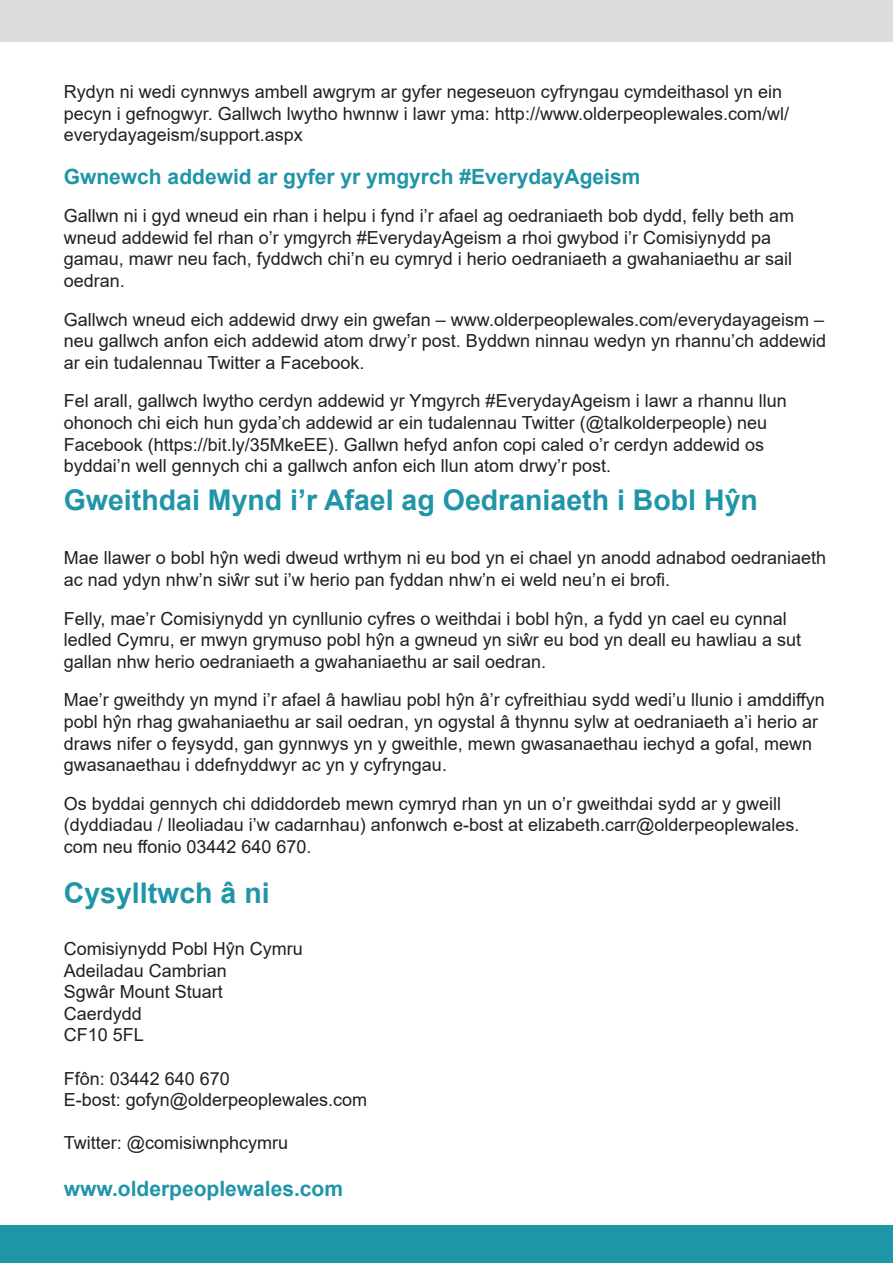
<style>
.page{position:relative;width:893px;height:1263px;background:#fff}
.page>*{position:absolute;margin:0;border:0;box-sizing:border-box;transform-origin:0 0}
.t1{font:700 28.5px "Arial";color:#1f95a8}
.Body{font:700 21px "Arial";color:#1f95a8}
.Body-2{font:18px/21.6px "Arial";color:#231f20}
</style>
<div class="page">
<div style="left:0;top:0;width:893px;height:41px;background:#dcdddf"></div>
<div style="left:0;top:1226px;width:893px;height:37px;background:#1f95a8"></div>
<p class="Body-2" style="left:64px;top:81px;width:727px">Rydyn ni wedi cynnwys ambell awgrym ar gyfer negeseuon cyfryngau cymdeithasol yn ein pecyn i gefnogwyr. Gallwch lwytho hwnnw i lawr yma: http://www.olderpeoplewales.com/wl/ everydayageism/support.aspx</p>
<p class="Body" style="left:64px;top:161px;width:578px">Gwnewch addewid ar gyfer yr ymgyrch #EverydayAgeism</p>
<p class="Body-2" style="left:64px;top:205px;width:732px">Gallwn ni i gyd wneud ein rhan i helpu i fynd i’r afael ag oedraniaeth bob dydd, felly beth am wneud addewid fel rhan o’r ymgyrch #EverydayAgeism a rhoi gwybod i’r Comisiynydd pa gamau, mawr neu fach, fyddwch chi’n eu cymryd i herio oedraniaeth a gwahaniaethu ar sail oedran.</p>
<p class="Body-2" style="left:64px;top:308px;width:764px;text-align:justify">Gallwch wneud eich addewid drwy ein gwefan – www.olderpeoplewales.com/everydayageism – neu gallwch anfon eich addewid atom drwy’r post. Byddwn ninnau wedyn yn rhannu’ch addewid ar ein tudalennau Twitter a Facebook.</p>
<p class="Body-2" style="left:64px;top:390px;width:724px">Fel arall, gallwch lwytho cerdyn addewid yr Ymgyrch #EverydayAgeism i lawr a rhannu llun ohonoch chi eich hun gyda’ch addewid ar ein tudalennau Twitter (@talkolderpeople) neu Facebook (https://bit.ly/35MkeEE). Gallwn hefyd anfon copi caled o’r cerdyn addewid os byddai’n well gennych chi a gallwch anfon eich llun atom drwy’r post.</p>
<p class="t1" style="left:64px;top:480px;width:696px">Gweithdai Mynd i’r Afael ag Oedraniaeth i Bobl Hŷn</p>
<p class="Body-2" style="left:64px;top:547px;width:764px">Mae llawer o bobl hŷn wedi dweud wrthym ni eu bod yn ei chael yn anodd adnabod oedraniaeth ac nad ydyn nhw’n siŵr sut i’w herio pan fyddan nhw’n ei weld neu’n ei brofi.</p>
<p class="Body-2" style="left:64px;top:607px;width:739px">Felly, mae’r Comisiynydd yn cynllunio cyfres o weithdai i bobl hŷn, a fydd yn cael eu cynnal ledled Cymru, er mwyn grymuso pobl hŷn a gwneud yn siŵr eu bod yn deall eu hawliau a sut gallan nhw herio oedraniaeth a gwahaniaethu ar sail oedran.</p>
<p class="Body-2" style="left:64px;top:689px;width:762px">Mae’r gweithdy yn mynd i’r afael â hawliau pobl hŷn â’r cyfreithiau sydd wedi’u llunio i amddiffyn pobl hŷn rhag gwahaniaethu ar sail oedran, yn ogystal â thynnu sylw at oedraniaeth a’i herio ar draws nifer o feysydd, gan gynnwys yn y gweithle, mewn gwasanaethau iechyd a gofal, mewn gwasanaethau i ddefnyddwyr ac yn y cyfryngau.</p>
<p class="Body-2" style="left:64px;top:792px;width:737px">Os byddai gennych chi ddiddordeb mewn cymryd rhan yn un o’r gweithdai sydd ar y gweill (dyddiadau / lleoliadau i’w cadarnhau) anfonwch e-bost at elizabeth.carr@olderpeoplewales. com neu ffonio 03442 640 670.</p>
<p class="t1" style="left:64px;top:873px;width:207px">Cysylltwch â ni</p>
<p class="Body-2" style="left:64px;top:938px;width:241px">Comisiynydd Pobl Hŷn Cymru</p>
<p class="Body-2" style="left:64px;top:959px;width:165px">Adeiladau Cambrian</p>
<p class="Body-2" style="left:64px;top:981px;width:161px">Sgwâr Mount Stuart</p>
<p class="Body-2" style="left:64px;top:1002px;width:80px">Caerdydd</p>
<p class="Body-2" style="left:64px;top:1024px;width:82px">CF10 5FL</p>
<p class="Body-2" style="left:64px;top:1067px;width:168px">Ffôn: 03442 640 670</p>
<p class="Body-2" style="left:64px;top:1089px;width:305px">E-bost: gofyn@olderpeoplewales.com</p>
<p class="Body-2" style="left:64px;top:1132px;width:226px">Twitter: @comisiwnphcymru</p>
<p class="Body" style="left:64px;top:1174px;width:281px">www.olderpeoplewales.com</p>
</div>
